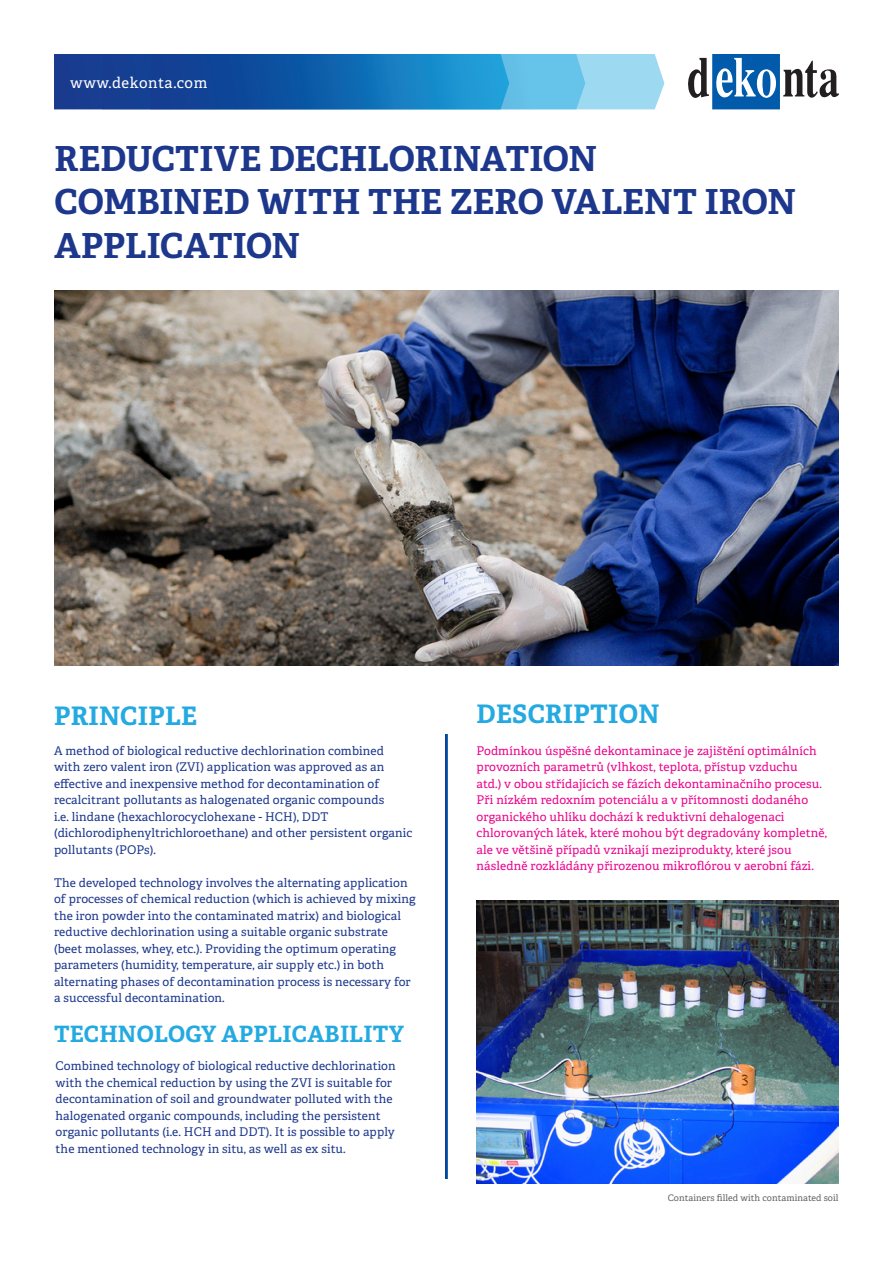
<style>
.page{position:relative;width:893px;height:1263px;background:#fff}
.page>*{position:absolute;margin:0;border:0;box-sizing:border-box;transform-origin:0 0}
.t1{font:700 34.5px/43.5px "Adelle";color:#1c378c}
.t2{font:700 25.5px "Adelle";letter-spacing:.01em;color:#24aae1}
.t3{font:700 22.5px "Adelle";letter-spacing:.01em;color:#24aae1}
.t4{font:15px "Adelle";letter-spacing:.04em;color:#fff}
.t5{font:12px/16.5px "Adelle";letter-spacing:.01em;color:#1c378c}
.t6{font:12px/16.5px "Adelle";letter-spacing:.01em;color:#ed028c}
.t7{font:9px "Adelle";letter-spacing:.01em;color:#636366}
</style>
<div class="page">
<svg style="left:688px;top:54px;width:151px;height:55px"></svg>
<svg style="left:54px;top:54px;width:610px;height:55px;background:#317bbb"></svg>
<svg style="left:445px;top:734px;width:3px;height:445px"></svg>
<img style="left:54px;top:291px;width:785px;height:374px">
<img style="left:476px;top:901px;width:363px;height:282px">
<p class="t4" style="left:70px;top:72px;width:139px">www.dekonta.com</p>
<p class="t1" style="left:54px;top:135px;width:743px">REDUCTIVE DECHLORINATION<br>COMBINED WITH THE ZERO VALENT IRON<br>APPLICATION</p>
<p class="t2" style="left:54px;top:697px;width:145px">PRINCIPLE</p>
<p class="t2" style="left:477px;top:696px;width:184px">DESCRIPTION</p>
<p class="t5" style="left:54px;top:741px;width:360px">A method of biological reductive dechlorination combined with zero valent iron (ZVI) application was approved as an effective and inexpensive method for decontamination of recalcitrant pollutants as halogenated organic compounds<br>i.e. lindane (hexachlorocyclohexane - HCH), DDT (dichlorodiphenyltrichloroethane) and other persistent organic pollutants (POPs).</p>
<p class="t5" style="left:54px;top:873px;width:363px">The developed technology involves the alternating application of processes of chemical reduction (which is achieved by mixing the iron powder into the contaminated matrix) and biological reductive dechlorination using a suitable organic substrate (beet molasses, whey, etc.). Providing the optimum operating parameters (humidity, temperature, air supply etc.) in both alternating phases of decontamination process is necessary for a successful decontamination.</p>
<p class="t3" style="left:54px;top:1017px;width:351px">TECHNOLOGY APPLICABILITY</p>
<p class="t5" style="left:56px;top:1057px;width:342px">Combined technology of biological reductive dechlorination with the chemical reduction by using the ZVI is suitable for decontamination of soil and groundwater polluted with the halogenated organic compounds, including the persistent organic pollutants (i.e. HCH and DDT). It is possible to apply the mentioned technology in situ, as well as ex situ.</p>
<p class="t6" style="left:477px;top:741px;width:352px">Podmínkou úspěšné dekontaminace je zajištění optimálních provozních parametrů (vlhkost, teplota, přístup vzduchu<br>atd.) v obou střídajících se fázích dekontaminačního procesu.<br>Při nízkém redoxním potenciálu a v přítomnosti dodaného organického uhlíku dochází k reduktivní dehalogenaci chlorovaných látek, které mohou být degradovány kompletně, ale ve většině případů vznikají meziprodukty, které jsou následně rozkládány přirozenou mikroflórou v aerobní fázi.</p>
<p class="t7" style="left:668px;top:1191px;width:172px">Containers filled with contaminated soil</p>
</div>
